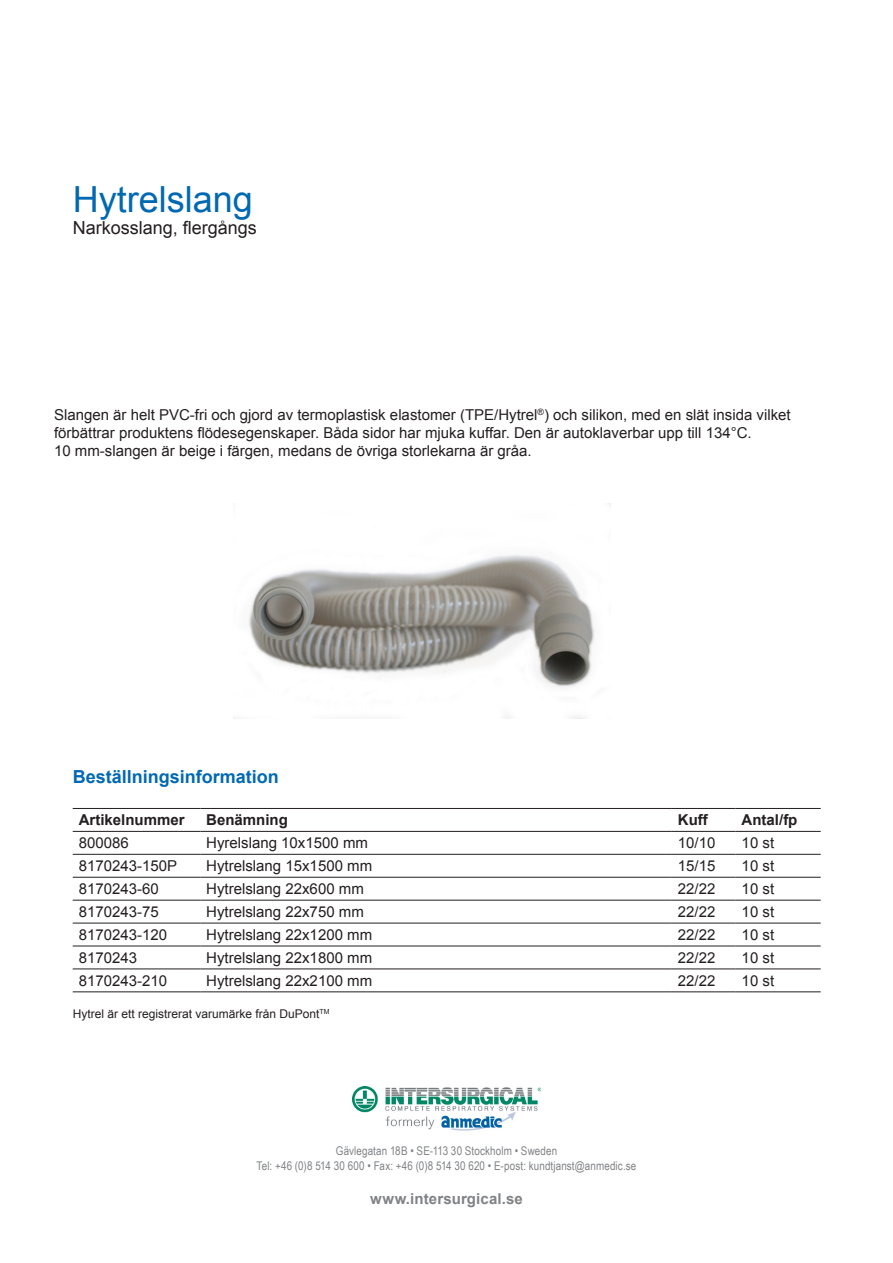
<style>
.page{position:relative;width:893px;height:1263px;background:#fff}
.page>*{position:absolute;margin:0;border:0;box-sizing:border-box;transform-origin:0 0}
.t1{font:36px "Arial";color:#0069b2}
.t2{font:700 18px "Arial";color:#0069b2}
.t3{font:18px "Arial";color:#231f20}
.t4{font:15px/18px "Arial";color:#231f20}
.t5{font:700 15px "Arial";color:#231f20}
.t6{font:700 15px "Arial";letter-spacing:.01em;color:#808285}
.t7{font:12px "Arial Narrow";letter-spacing:.01em;color:#808285}
.t8{font:12px "Arial";color:#231f20}
</style>
<div class="page">
<img style="left:353px;top:1086px;width:187px;height:45px">
<hr style="left:73px;top:808px;width:127px;height:1px;background:#231f20">
<hr style="left:200px;top:808px;width:472px;height:1px;background:#231f20">
<hr style="left:672px;top:808px;width:64px;height:1px;background:#231f20">
<hr style="left:736px;top:808px;width:85px;height:1px;background:#231f20">
<hr style="left:73px;top:831px;width:127px;height:1px;background:#231f20">
<hr style="left:200px;top:831px;width:472px;height:1px;background:#231f20">
<hr style="left:672px;top:831px;width:64px;height:1px;background:#231f20">
<hr style="left:736px;top:831px;width:85px;height:1px;background:#231f20">
<hr style="left:73px;top:854px;width:127px;height:1px;background:#231f20">
<hr style="left:200px;top:854px;width:472px;height:1px;background:#231f20">
<hr style="left:672px;top:854px;width:64px;height:1px;background:#231f20">
<hr style="left:736px;top:854px;width:85px;height:1px;background:#231f20">
<hr style="left:73px;top:877px;width:127px;height:1px;background:#231f20">
<hr style="left:200px;top:877px;width:472px;height:1px;background:#231f20">
<hr style="left:672px;top:877px;width:64px;height:1px;background:#231f20">
<hr style="left:736px;top:877px;width:85px;height:1px;background:#231f20">
<hr style="left:73px;top:900px;width:127px;height:1px;background:#231f20">
<hr style="left:200px;top:900px;width:472px;height:1px;background:#231f20">
<hr style="left:672px;top:900px;width:64px;height:1px;background:#231f20">
<hr style="left:736px;top:900px;width:85px;height:1px;background:#231f20">
<hr style="left:73px;top:923px;width:127px;height:1px;background:#231f20">
<hr style="left:200px;top:923px;width:472px;height:1px;background:#231f20">
<hr style="left:672px;top:923px;width:64px;height:1px;background:#231f20">
<hr style="left:736px;top:923px;width:85px;height:1px;background:#231f20">
<hr style="left:73px;top:946px;width:127px;height:1px;background:#231f20">
<hr style="left:200px;top:946px;width:472px;height:1px;background:#231f20">
<hr style="left:672px;top:946px;width:64px;height:1px;background:#231f20">
<hr style="left:736px;top:946px;width:85px;height:1px;background:#231f20">
<hr style="left:73px;top:969px;width:127px;height:1px;background:#231f20">
<hr style="left:200px;top:969px;width:472px;height:1px;background:#231f20">
<hr style="left:672px;top:969px;width:64px;height:1px;background:#231f20">
<hr style="left:736px;top:969px;width:85px;height:1px;background:#231f20">
<hr style="left:73px;top:991px;width:127px;height:1px;background:#231f20">
<hr style="left:200px;top:991px;width:472px;height:1px;background:#231f20">
<hr style="left:672px;top:991px;width:64px;height:1px;background:#231f20">
<hr style="left:736px;top:991px;width:85px;height:1px;background:#231f20">
<img style="left:249px;top:504px;width:361px;height:214px">
<p class="t1" style="left:73px;top:176px;width:182px">Hytrelslang</p>
<p class="t3" style="left:73px;top:216px;width:186px">Narkosslang, flergångs</p>
<p class="t4" style="left:54px;top:406px;width:738px">Slangen är helt PVC-fri och gjord av termoplastisk elastomer (TPE/Hytrel<sup>®</sup>) och silikon, med en slät insida vilket förbättrar produktens flödesegenskaper. Båda sidor har mjuka kuffar. Den är autoklaverbar upp till 134°C.</p>
<p class="t4" style="left:54px;top:442px;width:479px">10 mm-slangen är beige i färgen, medans de övriga storlekarna är gråa.</p>
<p class="t2" style="left:73px;top:765px;width:208px">Beställningsinformation</p>
<p class="t5" style="left:79px;top:810px;width:107px">Artikelnummer</p>
<p class="t5" style="left:206px;top:810px;width:83px">Benämning</p>
<p class="t5" style="left:678px;top:810px;width:31px">Kuff</p>
<p class="t5" style="left:742px;top:810px;width:57px">Antal/fp</p>
<p class="t4" style="left:79px;top:834px;width:52px">800086</p>
<p class="t4" style="left:206px;top:834px;width:163px">Hyrelslang 10x1500 mm</p>
<p class="t4" style="left:678px;top:834px;width:39px">10/10</p>
<p class="t4" style="left:742px;top:834px;width:34px">10 st</p>
<p class="t4" style="left:79px;top:857px;width:100px">8170243-150P</p>
<p class="t4" style="left:206px;top:857px;width:167px">Hytrelslang 15x1500 mm</p>
<p class="t4" style="left:678px;top:857px;width:39px">15/15</p>
<p class="t4" style="left:742px;top:857px;width:34px">10 st</p>
<p class="t4" style="left:79px;top:880px;width:82px">8170243-60</p>
<p class="t4" style="left:206px;top:880px;width:159px">Hytrelslang 22x600 mm</p>
<p class="t4" style="left:678px;top:880px;width:39px">22/22</p>
<p class="t4" style="left:742px;top:880px;width:34px">10 st</p>
<p class="t4" style="left:79px;top:903px;width:82px">8170243-75</p>
<p class="t4" style="left:206px;top:903px;width:159px">Hytrelslang 22x750 mm</p>
<p class="t4" style="left:678px;top:903px;width:39px">22/22</p>
<p class="t4" style="left:742px;top:903px;width:34px">10 st</p>
<p class="t4" style="left:79px;top:926px;width:90px">8170243-120</p>
<p class="t4" style="left:206px;top:926px;width:167px">Hytrelslang 22x1200 mm</p>
<p class="t4" style="left:678px;top:926px;width:39px">22/22</p>
<p class="t4" style="left:742px;top:926px;width:34px">10 st</p>
<p class="t4" style="left:79px;top:949px;width:60px">8170243</p>
<p class="t4" style="left:206px;top:949px;width:167px">Hytrelslang 22x1800 mm</p>
<p class="t4" style="left:678px;top:949px;width:39px">22/22</p>
<p class="t4" style="left:742px;top:949px;width:34px">10 st</p>
<p class="t4" style="left:79px;top:972px;width:90px">8170243-210</p>
<p class="t4" style="left:206px;top:972px;width:167px">Hytrelslang 22x2100 mm</p>
<p class="t4" style="left:678px;top:972px;width:39px">22/22</p>
<p class="t4" style="left:742px;top:972px;width:34px">10 st</p>
<p class="t8" style="left:73px;top:1005px;width:258px">Hytrel är ett registrerat varumärke från DuPont<sup>TM</sup></p>
<p class="t7" style="left:336px;top:1142px;width:223px">Gävlegatan 18B • SE-113 30 Stockholm • Sweden</p>
<p class="t7" style="left:257px;top:1157px;width:381px">Tel: +46 (0)8 514 30 600 • Fax: +46 (0)8 514 30 620 • E-post: kundtjanst@anmedic.se</p>
<p class="t6" style="left:370px;top:1188px;width:154px">www.intersurgical.se</p>
</div>
